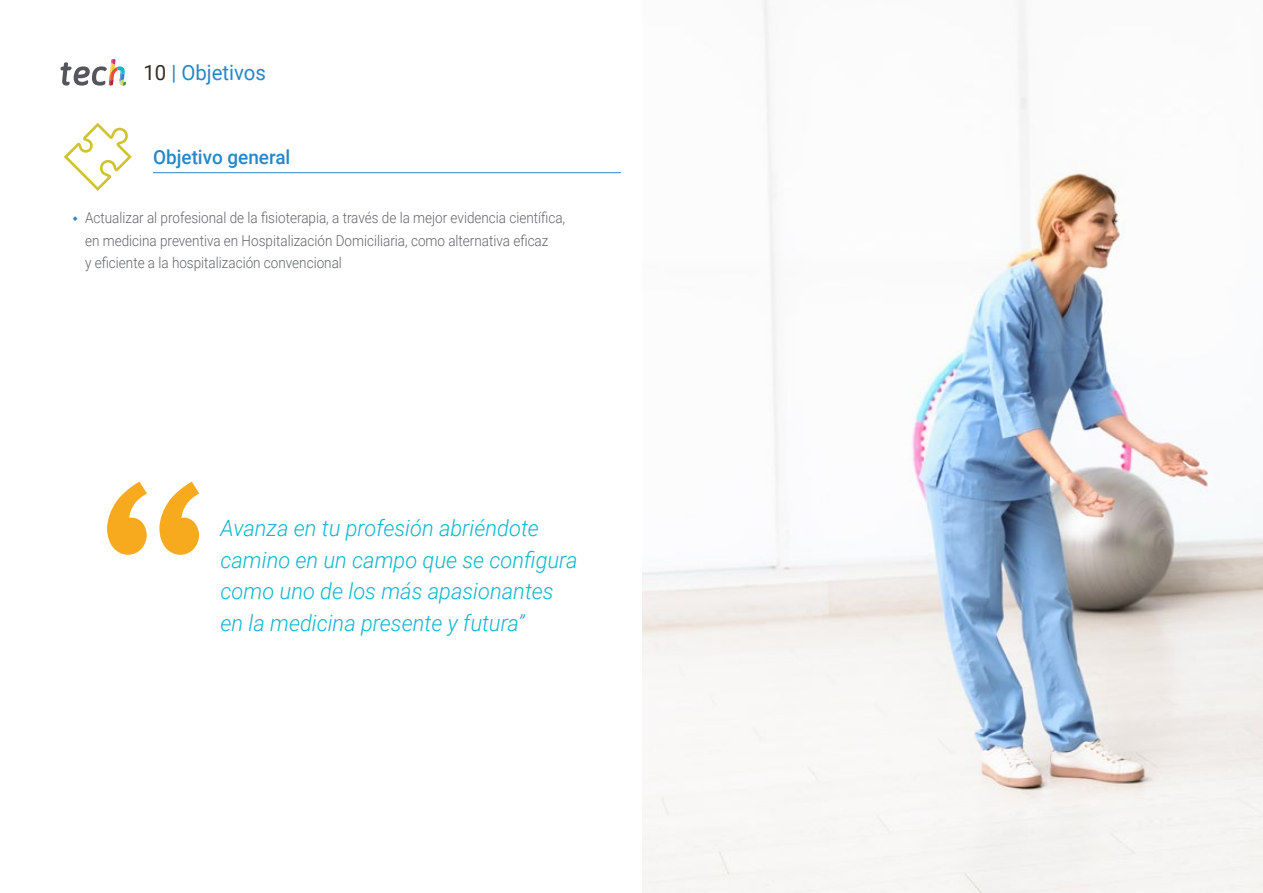
<style>
.page{position:relative;width:1263px;height:893px;background:#fff}
.page>*{position:absolute;margin:0;border:0;box-sizing:border-box;transform-origin:0 0}
.t1{font:italic 300 22.5px/31.5px "Roboto";color:#0fb6cf}
.t2{font:21px "Roboto";color:#2488c9}
.t3{font:500 19.5px "Roboto";color:#2488c9}
.t4{font:300 15px/22.5px "Roboto";color:#61646a;scale:.9 1}
.s1{color:#312e20}
</style>
<div class="page">
<img style="left:642px;top:0;width:621px;height:893px">
<hr style="left:153px;top:172px;width:468px;height:1px;background:#2488c9">
<svg style="left:64px;top:123px;width:68px;height:68px"></svg>
<svg style="left:107px;top:482px;width:92px;height:73px"></svg>
<svg style="left:61px;top:59px;width:65px;height:27px"></svg>
<h2 class="t2" style="left:144px;top:57px;width:124px"><span class="s1">10</span> | Objetivos</h2>
<h3 class="t3" style="left:153px;top:144px;width:139px">Objetivo general</h3>
<p class="t4" style="left:85px;top:206px;width:535px">Actualizar al profesional de la fisioterapia, a través de la mejor evidencia científica, en medicina preventiva en Hospitalización Domiciliaria, como alternativa eficaz<br>y eficiente a la hospitalización convencional</p>
<h1 class="t1" style="left:221px;top:511px;width:358px">Avanza en tu profesión abriéndote camino en un campo que se configura como uno de los más apasionantes en la medicina presente y futura”</h1>
</div>
